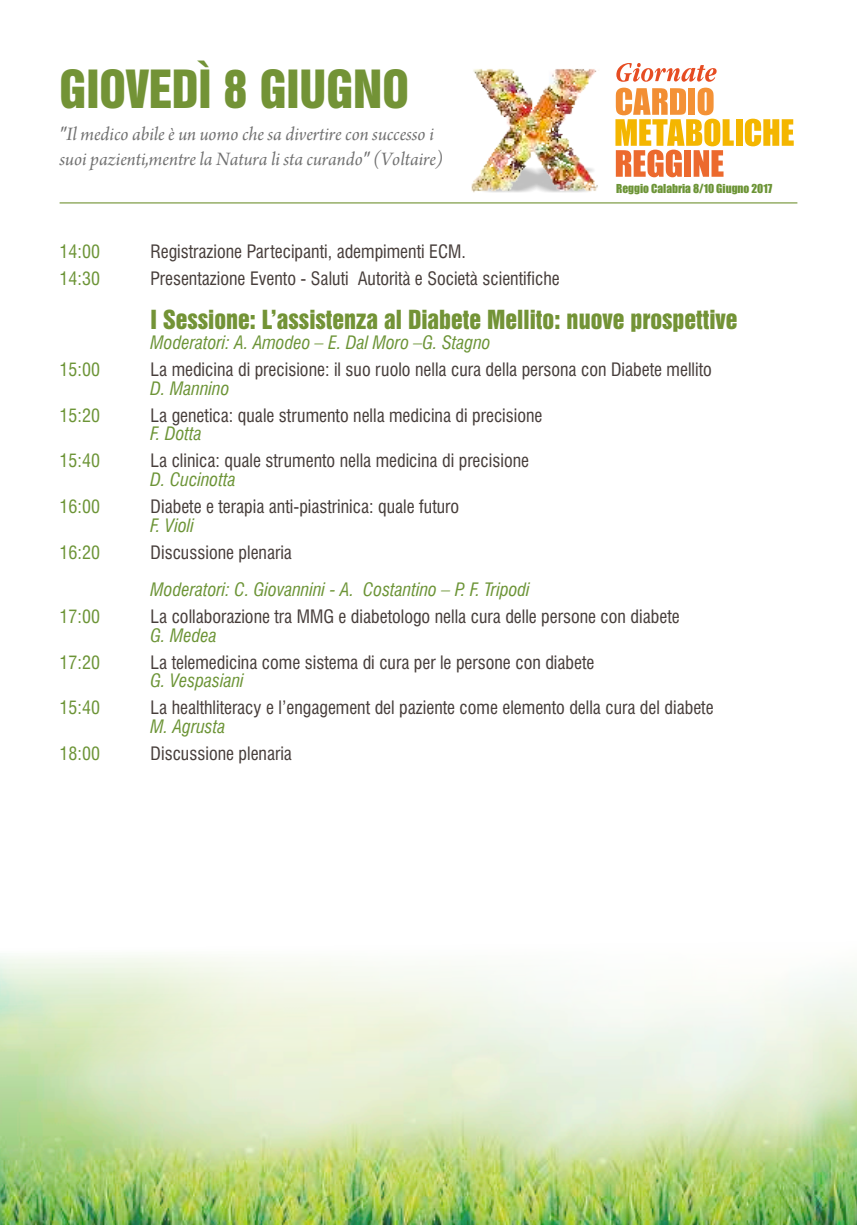
<style>
.page{position:relative;width:857px;height:1225px;background:#fff}
.page>*{position:absolute;margin:0;border:0;box-sizing:border-box;transform-origin:0 0}
.t1{font:48px "Swiss 921 BT Regular A";color:#739336}
.t2{font:24px "Swiss 921 BT Regular A";color:#739336}
.t3{font:20px/25px "Arno Pro Italic Subhead";color:#717171}
.t4{font:condensed 18px/27px "Swiss 721 BT";color:#473e3b}
.t5{font:italic condensed 18px "Swiss 721 BT";color:#6c9436}
.t6{font:condensed 18px/27px "Swiss 721 BT";color:#6c9436}
.t7{font:11.4px "Impact";color:#6c9436}
.s1{font-family:"Arno Pro Bold Italic Subhead"}
</style>
<div class="page">
<img style="left:0;top:955px;width:856px;height:270px">
<hr style="left:60px;top:202px;width:737px;height:1px;background:#739336">
<img style="left:471px;top:69px;width:127px;height:124px">
<svg style="left:616px;top:63px;width:100px;height:19px"></svg>
<svg style="left:615px;top:88px;width:118px;height:89px"></svg>
<div style="left:735px;top:119px;width:7px;height:27px;background:#f4b600"></div>
<svg style="left:744px;top:119px;width:49px;height:27px"></svg>
<h1 class="t1" style="left:60px;top:71px;width:351px">GIOVEDÌ 8 GIUGNO</h1>
<p class="t3" style="left:60px;top:123px;width:385px"><span class="s1">"</span>Il medico abile è un uomo che sa divertire con successo i suoi pazienti,mentre la Natura li sta curando<span class="s1">"</span> (Voltaire)</p>
<p class="t6" style="left:60px;top:240px;width:42px">14:00<br>14:30</p>
<p class="t4" style="left:150px;top:240px;width:410px">Registrazione Partecipanti, adempimenti ECM.<br>Presentazione Evento - Saluti Autorità e Società scientifiche</p>
<p class="t7" style="left:616px;top:184px;width:157px">Reggio Calabria 8/10 Giugno 2017</p>
<h2 class="t2" style="left:150px;top:311px;width:588px">I Sessione: L’assistenza al Diabete Mellito: nuove prospettive</h2>
<p class="t6" style="left:60px;top:358px;width:42px">15:00</p>
<p class="t6" style="left:60px;top:403px;width:42px">15:20</p>
<p class="t6" style="left:60px;top:449px;width:42px">15:40</p>
<p class="t6" style="left:60px;top:495px;width:42px">16:00</p>
<p class="t6" style="left:60px;top:540px;width:42px">16:20</p>
<p class="t6" style="left:60px;top:605px;width:42px">17:00</p>
<p class="t6" style="left:60px;top:650px;width:42px">17:20</p>
<p class="t6" style="left:60px;top:696px;width:42px">15:40</p>
<p class="t6" style="left:60px;top:741px;width:42px">18:00</p>
<p class="t5" style="left:150px;top:335px;width:341px">Moderatori: A. Amodeo – E. Dal Moro –G. Stagno</p>
<p class="t4" style="left:150px;top:358px;width:562px">La medicina di precisione: il suo ruolo nella cura della persona con Diabete mellito</p>
<p class="t4" style="left:150px;top:403px;width:393px">La genetica: quale strumento nella medicina di precisione</p>
<p class="t4" style="left:150px;top:449px;width:380px">La clinica: quale strumento nella medicina di precisione</p>
<p class="t4" style="left:150px;top:495px;width:310px">Diabete e terapia anti-piastrinica: quale futuro</p>
<p class="t4" style="left:150px;top:540px;width:143px">Discussione plenaria</p>
<p class="t5" style="left:150px;top:381px;width:80px">D. Mannino</p>
<p class="t5" style="left:150px;top:427px;width:53px">F. Dotta</p>
<p class="t5" style="left:150px;top:472px;width:86px">D. Cucinotta</p>
<p class="t5" style="left:150px;top:518px;width:45px">F. Violi</p>
<p class="t5" style="left:150px;top:582px;width:380px">Moderatori: C. Giovannini - A. Costantino – P. F. Tripodi</p>
<p class="t4" style="left:150px;top:605px;width:530px">La collaborazione tra MMG e diabetologo nella cura delle persone con diabete</p>
<p class="t4" style="left:150px;top:650px;width:445px">La telemedicina come sistema di cura per le persone con diabete</p>
<p class="t4" style="left:150px;top:696px;width:564px">La healthliteracy e l’engagement del paziente come elemento della cura del diabete</p>
<p class="t4" style="left:150px;top:741px;width:143px">Discussione plenaria</p>
<p class="t5" style="left:150px;top:628px;width:68px">G. Medea</p>
<p class="t5" style="left:150px;top:673px;width:95px">G. Vespasiani</p>
<p class="t5" style="left:150px;top:719px;width:76px">M. Agrusta</p>
</div>
